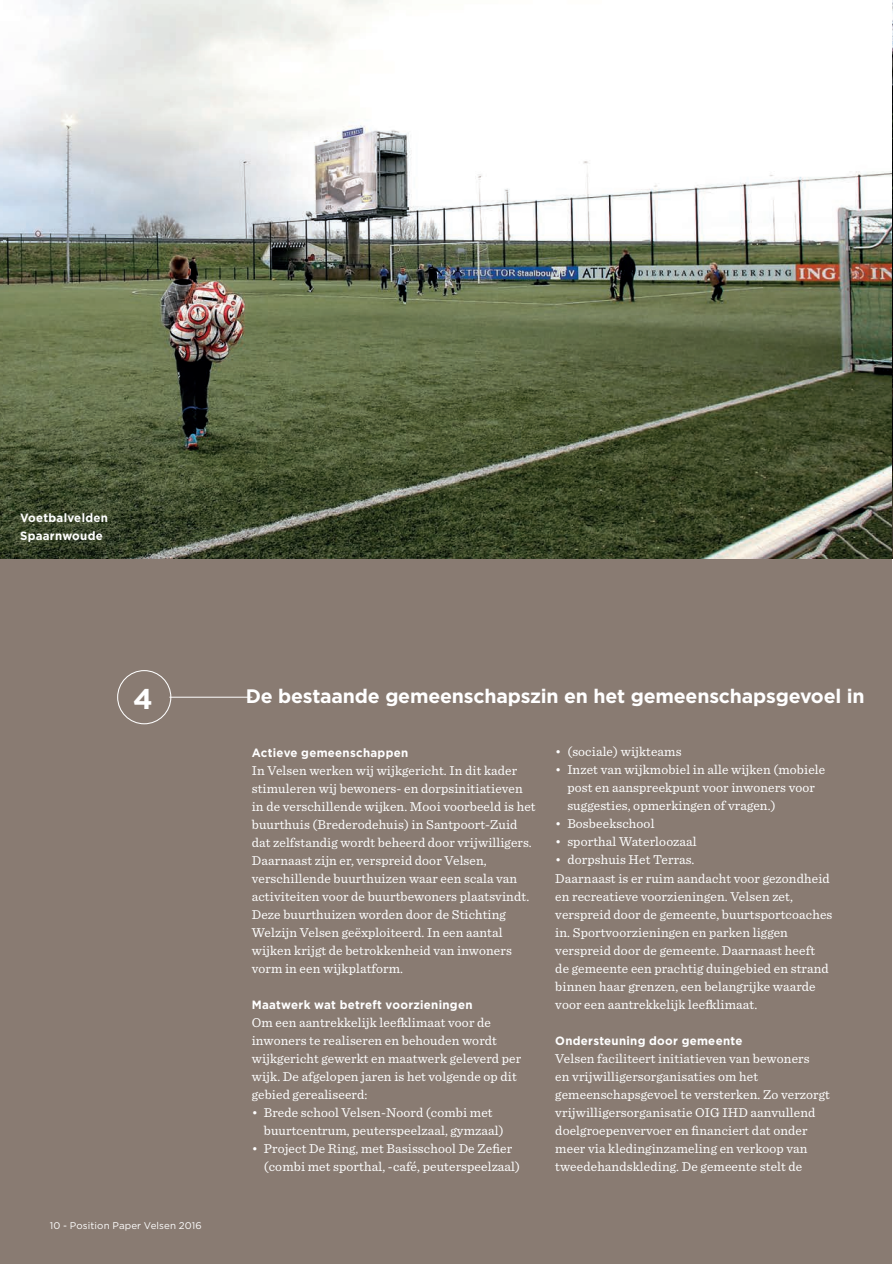
<style>
.page{position:relative;width:893px;height:1264px;background:#fff}
.page>*{position:absolute;margin:0;border:0;box-sizing:border-box;transform-origin:0 0}
.t1{font:700 28.5px "Gotham";color:#fff}
.t2{font:700 19.5px "Gotham";letter-spacing:-.01em;color:#fff}
.t3{font:13.5px/18px "Sentinel";letter-spacing:.01em;color:#fff}
.t4{font:700 12px/18px "Gotham";letter-spacing:.025em;color:#fff;scale:.96 1}
.t5{font:9.75px "Gotham";letter-spacing:.01em;color:#fff}
</style>
<div class="page">
<div style="left:0;top:0;width:892px;height:1263px;background:#897b72"></div>
<img style="left:892px;top:1px;width:1px;height:557px">
<img style="left:0;top:0;width:892px;height:558px">
<div style="left:117px;top:670px;width:54px;height:54px;border:1px solid #fff;border-radius:50%"></div>
<hr style="left:169px;top:696px;width:83px;height:1px;background:#fff">
<p class="t4" style="left:20px;top:509px;width:93px">Voetbalvelden<br>Spaarnwoude</p>
<h1 class="t1" style="left:133px;top:679px;width:21px">4</h1>
<h2 class="t2" style="left:246px;top:683px;width:620px">De bestaande gemeenschapszin en het gemeenschapsgevoel in</h2>
<p class="t4" style="left:252px;top:743px;width:164px">Actieve gemeenschappen</p>
<p class="t3" style="left:252px;top:760px;width:285px">In Velsen werken wij wijkgericht. In dit kader stimuleren wij bewoners- en dorpsinitiatieven in de verschillende wijken. Mooi voorbeeld is het buurthuis (Brederodehuis) in Santpoort-Zuid dat zelfstandig wordt beheerd door vrijwilligers.<br>Daarnaast zijn er, verspreid door Velsen, verschillende buurthuizen waar een scala van activiteiten voor de buurtbewoners plaatsvindt.<br>Deze buurthuizen worden door de Stichting Welzijn Velsen geëxploiteerd. In een aantal wijken krijgt de betrokkenheid van inwoners vorm in een wijkplatform.</p>
<p class="t4" style="left:252px;top:995px;width:231px">Maatwerk wat betreft voorzieningen</p>
<p class="t3" style="left:252px;top:1012px;width:271px">Om een aantrekkelijk leefklimaat voor de inwoners te realiseren en behouden wordt wijkgericht gewerkt en maatwerk geleverd per wijk. De afgelopen jaren is het volgende op dit gebied gerealiseerd:</p>
<p class="t3" style="left:264px;top:1102px;width:241px;text-indent:-12px">• Brede school Velsen-Noord (combi met buurtcentrum, peuterspeelzaal, gymzaal)</p>
<p class="t3" style="left:264px;top:1138px;width:258px;text-indent:-12px">• Project De Ring, met Basisschool De Zefier (combi met sporthal, -café, peuterspeelzaal)</p>
<p class="t3" style="left:555px;top:742px;width:128px">• (sociale) wijkteams</p>
<p class="t3" style="left:567px;top:760px;width:259px;text-indent:-12px">• Inzet van wijkmobiel in alle wijken (mobiele post en aanspreekpunt voor inwoners voor suggesties, opmerkingen of vragen.)</p>
<p class="t3" style="left:555px;top:814px;width:101px">• Bosbeekschool</p>
<p class="t3" style="left:555px;top:832px;width:143px">• sporthal Waterloozaal</p>
<p class="t3" style="left:555px;top:850px;width:279px">• dorpshuis Het Terras.<br>Daarnaast is er ruim aandacht voor gezondheid en recreatieve voorzieningen. Velsen zet, verspreid door de gemeente, buurtsportcoaches in. Sportvoorzieningen en parken liggen verspreid door de gemeente. Daarnaast heeft<br>de gemeente een prachtig duingebied en strand binnen haar grenzen, een belangrijke waarde voor een aantrekkelijk leefklimaat.</p>
<p class="t4" style="left:555px;top:1031px;width:196px">Ondersteuning door gemeente</p>
<p class="t3" style="left:555px;top:1048px;width:276px">Velsen faciliteert initiatieven van bewoners<br>en vrijwilligersorganisaties om het gemeenschapsgevoel te versterken. Zo verzorgt vrijwilligersorganisatie OIG IHD aanvullend doelgroepenvervoer en financiert dat onder meer via kledinginzameling en verkoop van tweedehandskleding. De gemeente stelt de</p>
<p class="t5" style="left:50px;top:1218px;width:153px">10 - Position Paper Velsen 2016</p>
</div>
